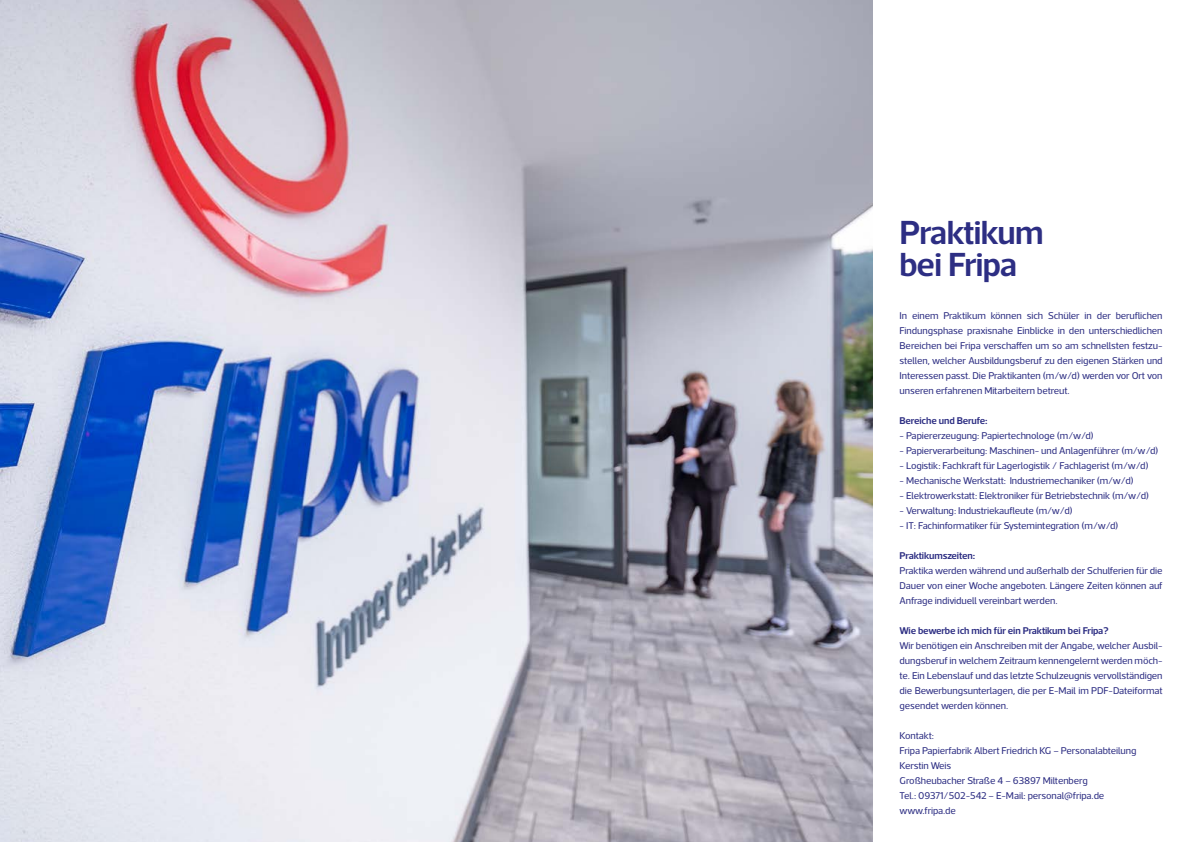
<style>
.page{position:relative;width:1191px;height:842px;background:#fff}
.page>*{position:absolute;margin:0;border:0;box-sizing:border-box;transform-origin:0 0}
.t1{font:600 34px/32px "Acto";letter-spacing:-.025em;color:#2d2e83}
.t2{font:10px/15px "Acto";letter-spacing:-.01em;color:#2d2e83;text-align:justify}
.t3{font:600 10px "Acto";letter-spacing:-.01em;color:#2d2e83}
</style>
<div class="page">
<img style="left:0;top:0;width:872px;height:842px">
<h1 class="t1" style="left:899px;top:215px;width:146px">Praktikum bei Fripa</h1>
<p class="t2" style="left:899px;top:307px;width:264px">In einem Praktikum können sich Schüler in der beruflichen Findungsphase praxisnahe Einblicke in den unterschiedlichen Bereichen bei Fripa verschaffen um so am schnellsten festzu&shy;stellen, welcher Ausbildungsberuf zu den eigenen Stärken und Interessen passt. Die Praktikanten (m/w/d) werden vor Ort von unseren erfahrenen Mitarbeitern betreut.</p>
<p class="t3" style="left:899px;top:414px;width:89px">Bereiche und Berufe:</p>
<p class="t2" style="left:899px;top:427px;width:196px">- Papiererzeugung: Papiertechnologe (m/w/d)</p>
<p class="t2" style="left:899px;top:442px;width:260px">- Papierverarbeitung: Maschinen- und Anlagenführer (m/w/d)</p>
<p class="t2" style="left:899px;top:457px;width:250px">- Logistik: Fachkraft für Lagerlogistik / Fachlagerist (m/w/d)</p>
<p class="t2" style="left:899px;top:472px;width:236px">- Mechanische Werkstatt: Industriemechaniker (m/w/d)</p>
<p class="t2" style="left:899px;top:487px;width:251px">- Elektrowerkstatt: Elektroniker für Betriebstechnik (m/w/d)</p>
<p class="t2" style="left:899px;top:502px;width:175px">- Verwaltung: Industriekaufleute (m/w/d)</p>
<p class="t2" style="left:899px;top:517px;width:220px">- IT: Fachinformatiker für Systemintegration (m/w/d)</p>
<p class="t3" style="left:899px;top:549px;width:77px">Praktikumszeiten:</p>
<p class="t2" style="left:899px;top:562px;width:264px">Praktika werden während und außerhalb der Schulferien für die Dauer von einer Woche angeboten. Längere Zeiten können auf Anfrage individuell vereinbart werden.</p>
<p class="t3" style="left:899px;top:624px;width:210px">Wie bewerbe ich mich für ein Praktikum bei Fripa?</p>
<p class="t2" style="left:899px;top:637px;width:264px">Wir benötigen ein Anschreiben mit der Angabe, welcher Ausbil&shy;dungsberuf in welchem Zeitraum kennengelernt werden möch&shy;te. Ein Lebenslauf und das letzte Schulzeugnis vervollständigen die Bewerbungsunterlagen, die per E-Mail im PDF-Dateiformat gesendet werden können.</p>
<p class="t2" style="left:899px;top:727px;width:238px;text-align:left">Kontakt:<br>Fripa Papierfabrik Albert Friedrich KG – Personalabteilung<br>Kerstin Weis<br>Großheubacher Straße 4 – 63897 Miltenberg<br>Tel.: 09371/502-542 – E-Mail: personal@fripa.de www.fripa.de</p>
</div>
